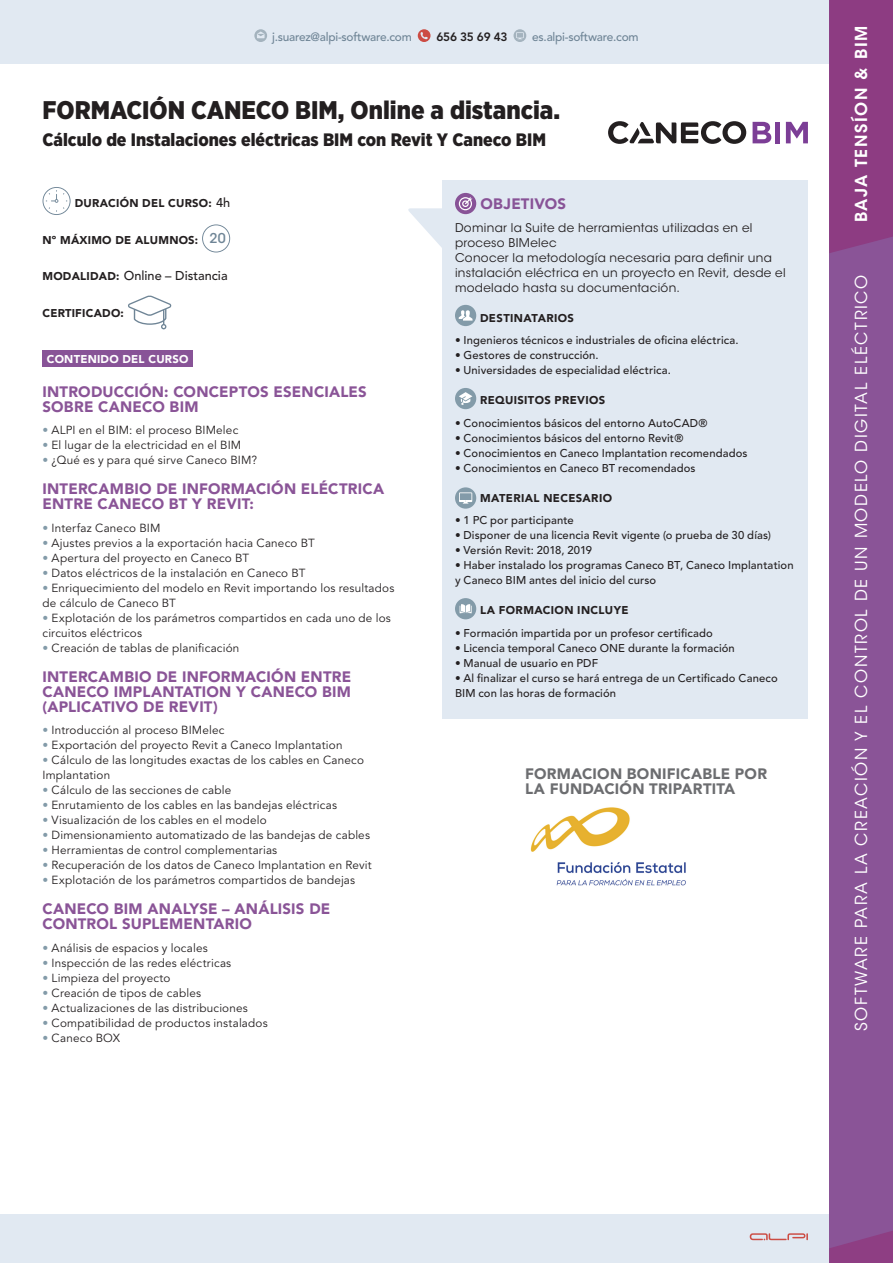
<style>
.page{position:relative;width:893px;height:1263px;background:#fff}
.page>*{position:absolute;margin:0;border:0;box-sizing:border-box;transform-origin:0 0}
.t1{font:900 25.5px "Gotham Narrow";color:#231f20}
.t2{font:900 18px "Gotham Narrow";color:#231f20}
.t3{font:16.5px "ITC Avant Garde Std";letter-spacing:.1em;color:#fff}
.t4{font:600 16.5px "ITC Avant Garde Std";letter-spacing:.1em;color:#fff}
.t5{font:900 15px/15px "Avenir LT Std";letter-spacing:.015em;color:#8a5497}
.t6{font:900 15px/15px "Avenir LT Std";letter-spacing:.015em;color:#6c6d70}
.t7{font:900 15px "Avenir LT Std";letter-spacing:.015em;color:#885397}
.t8{font:500 12.75px "Avenir LT Std";color:#231f20}
.t9{font:12px/15px "ITC Avant Garde Std";letter-spacing:.025em;color:#231f20}
.t10{font:500 12px "Avenir LT Std";letter-spacing:-.02em;color:#6f8596}
.t11{font:800 12px "Avenir LT Std";letter-spacing:-.02em;color:#231f20}
.t12{font:11.7px/15px "Avenir LT Std";letter-spacing:.015em;color:#231f20}
.t13{font:500 11.25px/15px "Avenir LT Std";letter-spacing:.015em;color:#231f20}
.t14{font:900 11.25px "Avenir LT Std";letter-spacing:.025em;color:#231f20}
.t15{font:900 11.25px "Avenir LT Std";letter-spacing:.02em;color:#fff}
.s1{font-weight:500;font-size:12.75px}
.s2{font-family:"ITC Avant Garde Std";font-weight:500;font-size:13.5px;color:#6f8596}
.s3{font-weight:900;font-size:11.25px}
.s4{color:#839ba9}
</style>
<div class="page">
<div style="left:0;top:0;width:893px;height:64px;background:#e1e9f2"></div>
<svg style="left:254px;top:29px;width:13px;height:13px"></svg>
<svg style="left:418px;top:29px;width:12px;height:13px"></svg>
<svg style="left:514px;top:29px;width:12px;height:13px"></svg>
<div style="left:0;top:1214px;width:893px;height:49px;background:#e1e9f2"></div>
<div style="left:829px;top:0;width:64px;height:1263px;background:#8a5497"></div>
<div style="left:829px;top:0;width:64px;height:253px;background:#8d3c82"></div>
<svg style="left:829px;top:1231px;width:64px;height:32px"></svg>
<svg style="left:750px;top:1233px;width:58px;height:7px"></svg>
<div style="left:43px;top:350px;width:150px;height:17px;background:#885397"></div>
<svg style="left:43px;top:187px;width:28px;height:28px"></svg>
<svg style="left:202px;top:224px;width:28px;height:28px"></svg>
<svg style="left:128px;top:295px;width:43px;height:34px"></svg>
<div style="left:442px;top:180px;width:366px;height:539px;background:#e1e9f2"></div>
<div style="left:455px;top:193px;width:21px;height:21px;background:#885397;border-radius:50%"></div>
<svg style="left:408px;top:197px;width:69px;height:51px"></svg>
<div style="left:455px;top:305px;width:21px;height:21px;background:#839ba9;border-radius:50%"></div>
<svg style="left:459px;top:310px;width:13px;height:11px"></svg>
<div style="left:455px;top:388px;width:21px;height:21px;background:#839ba9;border-radius:50%"></div>
<svg style="left:459px;top:392px;width:13px;height:13px"></svg>
<svg style="left:455px;top:487px;width:21px;height:22px"></svg>
<svg style="left:459px;top:492px;width:13px;height:12px"></svg>
<div style="left:455px;top:598px;width:21px;height:21px;background:#839ba9;border-radius:50%"></div>
<svg style="left:460px;top:604px;width:12px;height:9px"></svg>
<svg style="left:608px;top:121px;width:138px;height:23px"></svg>
<svg style="left:753px;top:122px;width:18px;height:21px"></svg>
<div style="left:775px;top:122px;width:5px;height:21px;background:#7c3e96"></div>
<svg style="left:786px;top:122px;width:22px;height:21px"></svg>
<img style="left:530px;top:807px;width:156px;height:79px">
<p class="t10" style="left:272px;top:29px;width:141px">j.suarez@alpi-software.com</p>
<p class="t11" style="left:436px;top:29px;width:73px">656 35 69 43</p>
<p class="t10" style="left:532px;top:29px;width:108px">es.alpi-software.com</p>
<h1 class="t1" style="left:43px;top:93px;width:519px">FORMACIÓN CANECO BIM, Online a distancia.</h1>
<h2 class="t2" style="left:43px;top:127px;width:505px">Cálculo de Instalaciones eléctricas BIM con Revit Y Caneco BIM</h2>
<p class="t14" style="left:75px;top:196px;width:157px">DURACIÓN DEL CURSO: <span class="s1">4h</span></p>
<p class="t14" style="left:43px;top:233px;width:185px">Nº MÁXIMO DE ALUMNOS: <span class="s2">20</span></p>
<p class="t8" style="left:43px;top:268px;width:187px"><span class="s3">MODALIDAD:</span> Online – Distancia</p>
<p class="t14" style="left:43px;top:306px;width:83px">CERTIFICADO:</p>
<p class="t15" style="left:47px;top:352px;width:143px">CONTENIDO DEL CURSO</p>
<p class="t5" style="left:43px;top:384px;width:326px">INTRODUCCIÓN: CONCEPTOS ESENCIALES<br>SOBRE CANECO BIM</p>
<p class="t12" style="left:43px;top:423px;width:197px"><span class="s4">•</span> ALPI en el BIM: el proceso BIMelec</p>
<p class="t12" style="left:43px;top:438px;width:200px"><span class="s4">•</span> El lugar de la electricidad en el BIM</p>
<p class="t12" style="left:43px;top:453px;width:216px"><span class="s4">•</span> ¿Qué es y para qué sirve Caneco BIM?</p>
<p class="t5" style="left:43px;top:481px;width:343px">INTERCAMBIO DE INFORMACIÓN ELÉCTRICA<br>ENTRE CANECO BT Y REVIT:</p>
<p class="t12" style="left:43px;top:521px;width:119px"><span class="s4">•</span> Interfaz Caneco BIM</p>
<p class="t12" style="left:43px;top:536px;width:274px"><span class="s4">•</span> Ajustes previos a la exportación hacia Caneco BT</p>
<p class="t12" style="left:43px;top:551px;width:208px"><span class="s4">•</span> Apertura del proyecto en Caneco BT</p>
<p class="t12" style="left:43px;top:566px;width:264px"><span class="s4">•</span> Datos eléctricos de la instalación en Caneco BT</p>
<p class="t12" style="left:43px;top:581px;width:353px"><span class="s4">•</span> Enriquecimiento del modelo en Revit importando los resultados de cálculo de Caneco BT</p>
<p class="t12" style="left:43px;top:611px;width:350px"><span class="s4">•</span> Explotación de los parámetros compartidos en cada uno de los circuitos eléctricos</p>
<p class="t12" style="left:43px;top:641px;width:198px"><span class="s4">•</span> Creación de tablas de planificación</p>
<p class="t5" style="left:43px;top:669px;width:310px;text-align:justify">INTERCAMBIO DE INFORMACIÓN ENTRE CANECO IMPLANTATION Y CANECO BIM (APLICATIVO DE REVIT)</p>
<p class="t12" style="left:43px;top:723px;width:183px"><span class="s4">•</span> Introducción al proceso BIMelec</p>
<p class="t12" style="left:43px;top:738px;width:301px"><span class="s4">•</span> Exportación del proyecto Revit a Caneco Implantation</p>
<p class="t12" style="left:43px;top:753px;width:323px"><span class="s4">•</span> Cálculo de las longitudes exactas de los cables en Caneco<br>Implantation</p>
<p class="t12" style="left:43px;top:783px;width:190px"><span class="s4">•</span> Cálculo de las secciones de cable</p>
<p class="t12" style="left:43px;top:798px;width:296px"><span class="s4">•</span> Enrutamiento de los cables en las bandejas eléctricas</p>
<p class="t12" style="left:43px;top:813px;width:226px"><span class="s4">•</span> Visualización de los cables en el modelo</p>
<p class="t12" style="left:43px;top:828px;width:329px"><span class="s4">•</span> Dimensionamiento automatizado de las bandejas de cables</p>
<p class="t12" style="left:43px;top:843px;width:236px"><span class="s4">•</span> Herramientas de control complementarias</p>
<p class="t12" style="left:43px;top:858px;width:331px"><span class="s4">•</span> Recuperación de los datos de Caneco Implantation en Revit</p>
<p class="t12" style="left:43px;top:873px;width:314px"><span class="s4">•</span> Explotación de los parámetros compartidos de bandejas</p>
<p class="t5" style="left:43px;top:901px;width:289px">CANECO BIM ANALYSE – ANÁLISIS DE<br>CONTROL SUPLEMENTARIO</p>
<p class="t12" style="left:43px;top:941px;width:167px"><span class="s4">•</span> Análisis de espacios y locales</p>
<p class="t12" style="left:43px;top:956px;width:190px"><span class="s4">•</span> Inspección de las redes eléctricas</p>
<p class="t12" style="left:43px;top:971px;width:130px"><span class="s4">•</span> Limpieza del proyecto</p>
<p class="t12" style="left:43px;top:986px;width:160px"><span class="s4">•</span> Creación de tipos de cables</p>
<p class="t12" style="left:43px;top:1001px;width:207px"><span class="s4">•</span> Actualizaciones de las distribuciones</p>
<p class="t12" style="left:43px;top:1016px;width:227px"><span class="s4">•</span> Compatibilidad de productos instalados</p>
<p class="t12" style="left:43px;top:1031px;width:79px"><span class="s4">•</span> Caneco BOX</p>
<p class="t7" style="left:480px;top:195px;width:87px">OBJETIVOS</p>
<p class="t9" style="left:455px;top:220px;width:332px">Dominar la Suite de herramientas utilizadas en el proceso BIMelec<br>Conocer la metodología necesaria para definir una instalación eléctrica en un proyecto en Revit, desde el modelado hasta su documentación.</p>
<p class="t14" style="left:480px;top:311px;width:96px">DESTINATARIOS</p>
<p class="t13" style="left:455px;top:333px;width:285px">• Ingenieros técnicos e industriales de oficina eléctrica.</p>
<p class="t13" style="left:455px;top:348px;width:145px">• Gestores de construcción.</p>
<p class="t13" style="left:455px;top:363px;width:217px">• Universidades de especialidad eléctrica.</p>
<p class="t14" style="left:480px;top:394px;width:127px">REQUISITOS PREVIOS</p>
<p class="t13" style="left:455px;top:416px;width:254px">• Conocimientos básicos del entorno AutoCAD®</p>
<p class="t13" style="left:455px;top:431px;width:230px">• Conocimientos básicos del entorno Revit®</p>
<p class="t13" style="left:455px;top:446px;width:294px">• Conocimientos en Caneco Implantation recomendados</p>
<p class="t13" style="left:455px;top:461px;width:242px">• Conocimientos en Caneco BT recomendados</p>
<p class="t14" style="left:480px;top:491px;width:134px">MATERIAL NECESARIO</p>
<p class="t13" style="left:455px;top:513px;width:120px">• 1 PC por participante</p>
<p class="t13" style="left:455px;top:528px;width:317px">• Disponer de una licencia Revit vigente (o prueba de 30 días)</p>
<p class="t13" style="left:455px;top:543px;width:139px">• Versión Revit: 2018, 2019</p>
<p class="t13" style="left:455px;top:558px;width:340px">• Haber instalado los programas Caneco BT, Caneco Implantation y Caneco BIM antes del inicio del curso</p>
<p class="t14" style="left:480px;top:604px;width:150px">LA FORMACION INCLUYE</p>
<p class="t13" style="left:455px;top:626px;width:259px">• Formación impartida por un profesor certificado</p>
<p class="t13" style="left:455px;top:641px;width:281px">• Licencia temporal Caneco ONE durante la formación</p>
<p class="t13" style="left:455px;top:656px;width:145px">• Manual de usuario en PDF</p>
<p class="t13" style="left:455px;top:671px;width:324px">• Al finalizar el curso se hará entrega de un Certificado Caneco<br>BIM con las horas de formación</p>
<p class="t6" style="left:525px;top:766px;width:243px">FORMACION BONIFICABLE POR<br>LA FUNDACIÓN TRIPARTITA</p>
<h3 class="t4" style="left:851px;top:222px;width:198px;rotate:-90deg">BAJA TENSÍON &amp; BIM</h3>
<h3 class="t3" style="left:851px;top:1031px;width:758px;rotate:-90deg">SOFTWARE PARA LA CREACIÓN Y EL CONTROL DE UN MODELO DIGITAL ELÉCTRICO</h3>
</div>
